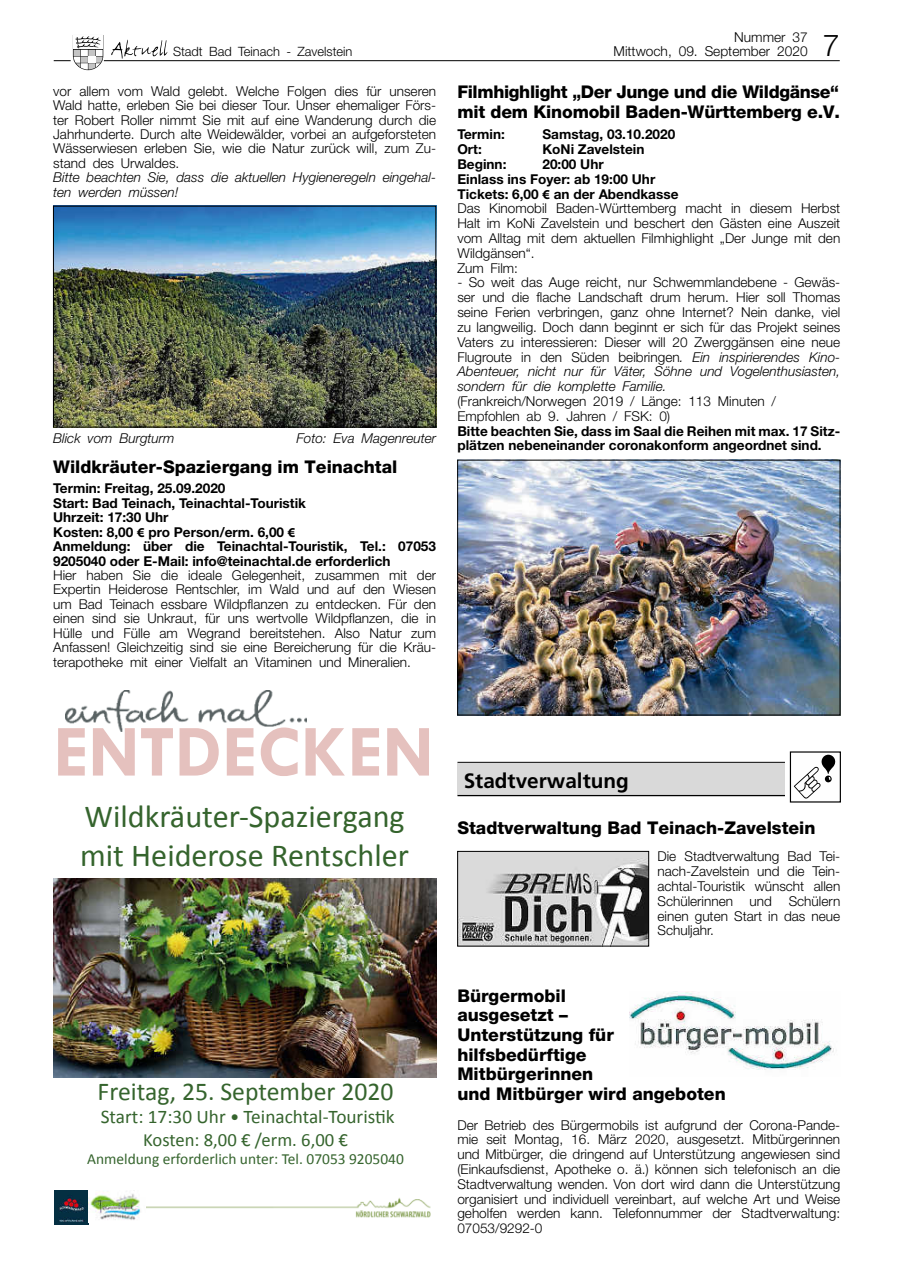
<style>
.page{position:relative;width:902px;height:1280px;background:#fff}
.page>*{position:absolute;margin:0;border:0;box-sizing:border-box;transform-origin:0 0}
.t1{font:700 73.95px "Tw Cen";color:#e5c1be}
.t2{font:32.1px/38.5px "Calibri";color:#35642d}
.t3{font:25.65px "Calibri";color:#35642d}
.t4{font:700 20.85px "Frutiger";color:#000}
.t5{font:19.35px "Calibri";color:#35642d}
.t6{font:18.6px "Calibri";color:#35642d}
.t7{font:800 17.55px/19.6px "Helvetica Neue";color:#000}
.t8{font:800 17.55px/19.6px "Helvetica Neue";letter-spacing:-.02em;color:#000}
.t9{font:15.45px "Calibri";color:#35642d}
.t10{font:300 13.65px/14.9px "Helvetica Neue";color:#000;text-align:justify}
.t11{font:700 13.65px/14.4px "Helvetica Neue";color:#000}
.t12{font:italic 300 13.65px/14.4px "Helvetica Neue";color:#000}
.t13{font:300 12.9px "Helvetica Neue";color:#000}
.s1{font-family:"Myriad Pro"}
.s2{font-size:30.3px}
.s3{font-weight:700}
.s4{font-family:"Myriad Pro";font-weight:700}
.s5{font-style:italic}
.s6{font-size:18.6px}
</style>
<div class="page">
<svg style="left:111px;top:40px;width:57px;height:19px"></svg>
<hr style="left:104px;top:60px;width:735px;height:1px;background:#000">
<svg style="left:54px;top:35px;width:49px;height:35px"></svg>
<img style="left:55px;top:208px;width:379px;height:217px">
<div style="left:53px;top:206px;width:383px;height:221px;border:1px solid #000"></div>
<img style="left:66px;top:691px;width:240px;height:36px">
<img style="left:66px;top:727px;width:240px;height:4px">
<img style="left:53px;top:878px;width:383px;height:200px">
<img style="left:65px;top:1197px;width:366px;height:28px">
<img style="left:54px;top:1190px;width:34px;height:34px">
<img style="left:89px;top:1194px;width:57px;height:28px">
<img style="left:459px;top:462px;width:379px;height:251px">
<div style="left:457px;top:460px;width:383px;height:255px;border:1px solid #000"></div>
<svg style="left:793px;top:755px;width:43px;height:44px"></svg>
<div style="left:457px;top:762px;width:327px;height:32px;background:#d9d9d9"></div>
<hr style="left:457px;top:795px;width:327px;height:1px;background:#000">
<img style="left:459px;top:853px;width:188px;height:91px">
<div style="left:457px;top:851px;width:192px;height:95px;border:1px solid #000"></div>
<img style="left:629px;top:992px;width:205px;height:78px">
<p class="t13" style="left:173px;top:43px;width:181px">Stadt Bad Teinach - Zavelstein</p>
<p class="t10" style="left:53px;top:83px;width:384px;line-height:14.4px">vor allem vom Wald gelebt. Welche Folgen dies für unseren Wald hatte, erleben Sie bei dieser Tour. Unser ehemaliger Förs&shy;ter Robert Roller nimmt Sie mit auf eine Wanderung durch die Jahrhunderte. Durch alte Weidewälder, vorbei an aufgeforsteten Wässerwiesen erleben Sie, wie die Natur zurück will, zum Zu&shy;stand des Urwaldes.</p>
<p class="t12" style="left:53px;top:170px;width:384px">Bitte beachten Sie, dass die aktuellen Hygieneregeln eingehal&shy;ten werden müssen!</p>
<p class="t12" style="left:53px;top:430px;width:123px">Blick vom Burgturm</p>
<p class="t12" style="left:296px;top:430px;width:141px">Foto: Eva Magenreuter</p>
<p class="t7" style="left:53px;top:456px;width:345px">Wildkräuter-Spaziergang im Teinachtal</p>
<p class="t11" style="left:53px;top:481px;width:384px">Termin: Freitag, 25.09.2020<br>Start: Bad Teinach, Teinachtal-Touristik<br>Uhrzeit: 17:30 Uhr<br>Kosten: 8,00 <span class="s1">€</span> pro Person/erm. 6,00 <span class="s1">€<br></span>Anmeldung: über die Teinachtal-Touristik, Tel.: 07053<br>9205040 oder E-Mail: info@teinachtal.de erforderlich</p>
<p class="t10" style="left:53px;top:568px;width:384px;line-height:14.4px">Hier haben Sie die ideale Gelegenheit, zusammen mit der Expertin Heiderose Rentschler, im Wald und auf den Wiesen um Bad Teinach essbare Wildpflanzen zu entdecken. Für den einen sind sie Unkraut, für uns wertvolle Wildpflanzen, die in Hülle und Fülle am Wegrand bereitstehen. Also Natur zum Anfassen! Gleichzeitig sind sie eine Bereicherung für die Kräu&shy;terapotheke mit einer Vielfalt an Vitaminen und Mineralien.</p>
<p class="t10" style="left:613px;top:30px;width:228px;line-height:13.5px;text-indent:121px">Nummer 37<br>Mittwoch, 09. September 2020 <span class="s2">7</span></p>
<p class="t8" style="left:457px;top:82px;width:384px">Filmhighlight „Der Junge und die Wildgänse“ mit dem Kinomobil Baden-Württemberg e.V.</p>
<p class="t11" style="left:457px;top:127px;width:49px">Termin:</p>
<p class="t11" style="left:542px;top:127px;width:134px">Samstag, 03.10.2020</p>
<p class="t11" style="left:457px;top:142px;width:26px">Ort:</p>
<p class="t11" style="left:542px;top:142px;width:103px">KoNi Zavelstein</p>
<p class="t11" style="left:457px;top:157px;width:51px">Beginn:</p>
<p class="t10" style="left:457px;top:156px;width:384px;text-align:left;text-indent:85px"><span class="s3">20:00 Uhr<br>Einlass ins Foyer: ab 19:00 Uhr<br>Tickets: 6,00</span> <span class="s4">€</span> <span class="s3">an der Abendkasse<br></span>Das Kinomobil Baden-Württemberg macht in diesem Herbst Halt im KoNi Zavelstein und beschert den Gästen eine Auszeit vom Alltag mit dem aktuellen Filmhighlight „Der Junge mit den Wildgänsen“.<br>Zum Film:</p>
<p class="t10" style="left:457px;top:275px;width:384px">- So weit das Auge reicht, nur Schwemmlandebene - Gewäs&shy;ser und die flache Landschaft drum herum. Hier soll Thomas seine Ferien verbringen, ganz ohne Internet? Nein danke, viel zu langweilig. Doch dann beginnt er sich für das Projekt seines Vaters zu interessieren: Dieser will 20 Zwerggänsen eine neue Flugroute in den Süden beibringen<span class="s5">. Ein inspirierendes Kino-Abenteuer, nicht nur für Väter, Söhne und Vogelenthusiasten, sondern für die komplette Familie.</span></p>
<p class="t10" style="left:457px;top:393px;width:320px">(Frankreich/Norwegen 2019 / Länge: 113 Minuten /<br>Empfohlen ab 9. Jahren / FSK: 0)</p>
<p class="t11" style="left:457px;top:423px;width:384px;line-height:14.9px">Bitte beachten Sie, dass im Saal die Reihen mit max. 17 Sitz&shy;plätzen nebeneinander coronakonform angeordnet sind.</p>
<h1 class="t1" style="left:53px;top:708px;width:382px">ENTDECKEN</h1>
<h2 class="t2" style="left:80px;top:798px;width:330px">Wildkräuter-Spaziergang mit Heiderose Rentschler</h2>
<h3 class="t3" style="left:98px;top:1075px;width:297px">Freitag, 25. September 2020</h3>
<h3 class="t5" style="left:101px;top:1104px;width:295px">Start: 17:30 Uhr <span class="s6">•</span> Teinachtal-Touristik</h3>
<h3 class="t6" style="left:143px;top:1128px;width:206px">Kosten: 8,00 € /erm. 6,00 €</h3>
<p class="t9" style="left:87px;top:1149px;width:318px">Anmeldung erforderlich unter: Tel. 07053 9205040</p>
<h3 class="t4" style="left:463px;top:769px;width:166px">Stadtverwaltung</h3>
<p class="t7" style="left:457px;top:818px;width:359px">Stadtverwaltung Bad Teinach-zavelstein</p>
<p class="t10" style="left:657px;top:849px;width:184px">Die Stadtverwaltung Bad Tei&shy;nach-Zavelstein und die Tein&shy;achtal-Touristik wünscht allen Schülerinnen und Schülern einen guten Start in das neue Schuljahr.</p>
<p class="t7" style="left:457px;top:985px;width:270px">Bürgermobil<br>ausgesetzt –<br>Unterstützung für hilfsbedürftige<br>Mitbürgerinnen<br>und Mitbürger wird angeboten</p>
<p class="t10" style="left:457px;top:1117px;width:384px">Der Betrieb des Bürgermobils ist aufgrund der Corona-Pande&shy;mie seit Montag, 16. März 2020, ausgesetzt. Mitbürgerinnen und Mitbürger, die dringend auf Unterstützung angewiesen sind (Einkaufsdienst, Apotheke o. ä.) können sich telefonisch an die Stadtverwaltung wenden. Von dort wird dann die Unterstützung organisiert und individuell vereinbart, auf welche Art und Weise geholfen werden kann. Telefonnummer der Stadtverwaltung:<br>07053/9292-0</p>
</div>
